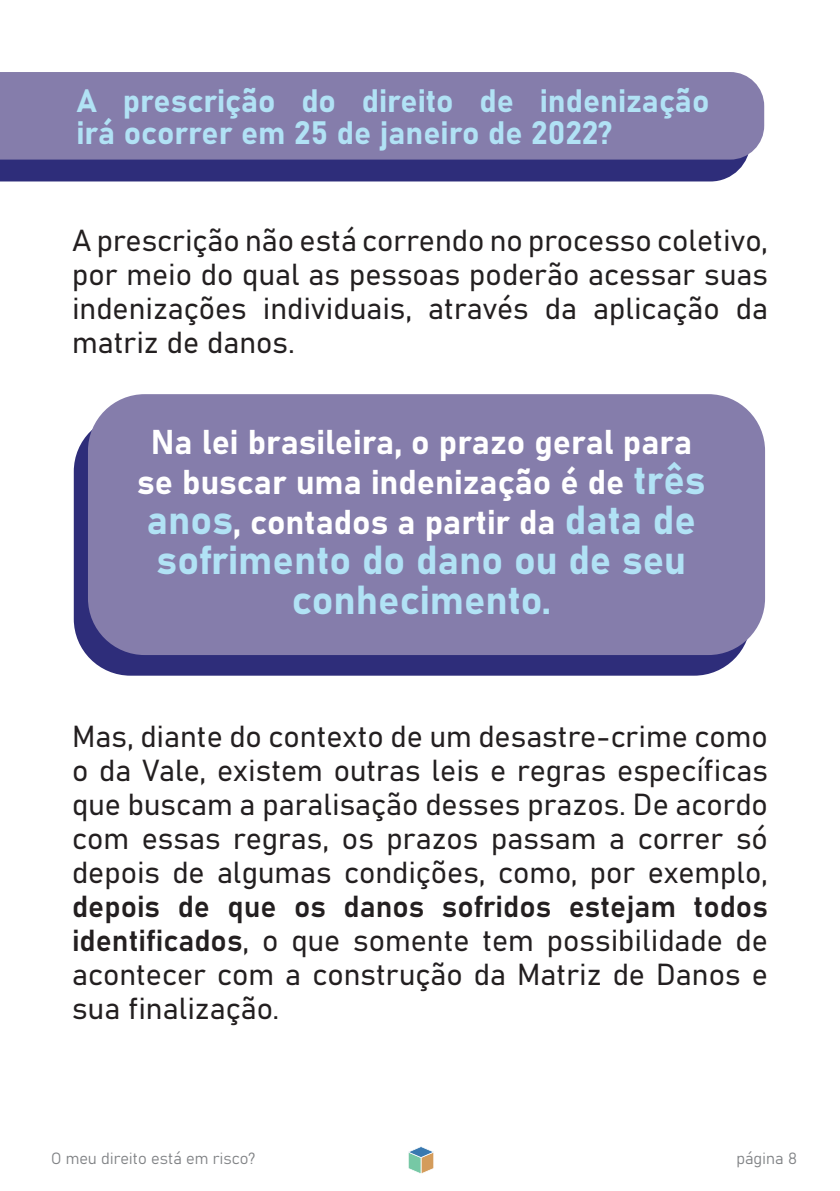
<style>
.page{position:relative;width:840px;height:1191px;background:#fff}
.page>*{position:absolute;margin:0;border:0;box-sizing:border-box;transform-origin:0 0}
.t1{font:40px/40px "Bahnschrift";color:#b1e2f5;text-align:center}
.t2{font:34px/40px "Bahnschrift";color:#fff;text-align:center}
.t3{font:32px/32px "Bahnschrift";color:#b1e2f5}
.t4{font:30px/34px "Bahnschrift";color:#231f20;text-align:justify}
.t5{font:16px "Bahnschrift";color:#808285}
.s1{font-size:40px;color:#b1e2f5}
</style>
<div class="page">
<div style="left:74px;top:415px;width:676px;height:260px;background:#2e2d7a;border-radius:57px"></div>
<div style="left:88px;top:394px;width:676px;height:261px;background:#857dab;border-radius:57px"></div>
<div style="left:0;top:160px;width:746px;height:21px;background:#2e2d7a"></div>
<div style="left:0;top:72px;width:763px;height:88px;background:#857dab"></div>
<svg style="left:408px;top:1146px;width:26px;height:28px"></svg>
<p class="t3" style="left:76px;top:82px;width:634px">A prescrição do direito de indenização irá ocorrer em 25 de janeiro de 2022?</p>
<p class="t4" style="left:72px;top:221px;width:697px">A prescrição não está correndo no processo coletivo, por meio do qual as pessoas poderão acessar suas indenizações individuais, através da aplicação da matriz de danos.</p>
<p class="t2" style="left:137px;top:419px;width:569px">Na lei brasileira, o prazo geral para se buscar uma indenização é de <span class="s1">três anos</span>, contados a partir da <span class="s1">data de</span></p>
<p class="t1" style="left:156px;top:537px;width:531px">sofrimento do dano ou de seu conhecimento.</p>
<p class="t4" style="left:72px;top:717px;width:697px">Mas, diante do contexto de um desastre-crime como o da Vale, existem outras leis e regras específicas que buscam a paralisação desses prazos. De acordo com essas regras, os prazos passam a correr só depois de algumas condições, como, por exemplo, depois de que os danos sofridos estejam todos identificados, o que somente tem possibilidade de acontecer com a construção da Matriz de Danos e sua finalização.</p>
<p class="t5" style="left:51px;top:1146px;width:206px">O meu direito está em risco?</p>
<p class="t5" style="left:736px;top:1146px;width:62px">página 8</p>
</div>
